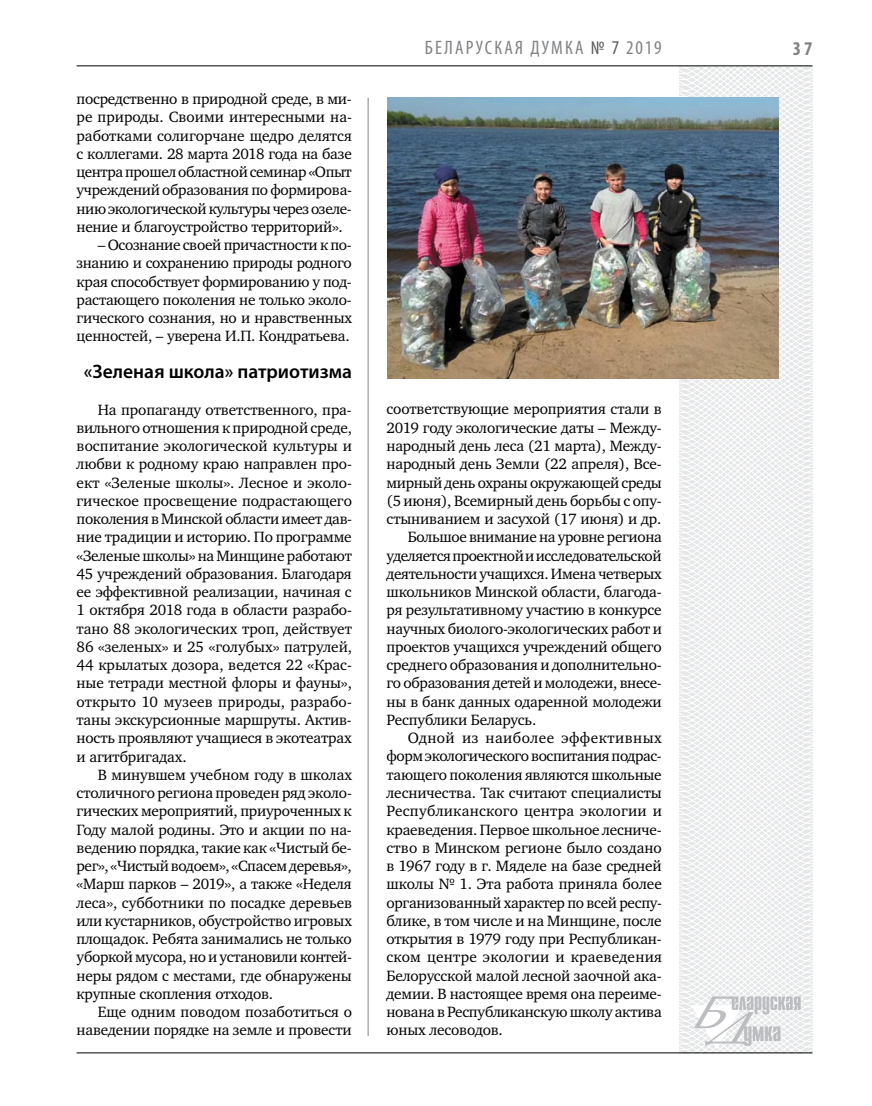
<style>
.page{position:relative;width:872px;height:1106px;background:#fff}
.page>*{position:absolute;margin:0;border:0;box-sizing:border-box;transform-origin:0 0}
.t1{font:600 19.5px "Myriad Pro";color:#000}
.t2{font:condensed 19.5px "Myriad Pro";letter-spacing:.11em;color:#808285}
.t3{font:700 condensed 19.5px "Myriad Pro";color:#808285}
.t4{font:15.3px/18.3px "Charter C";letter-spacing:-.01em;color:#000;text-align:justify}
.t5{font:15.3px "Charter C";letter-spacing:.015em;color:#000}
.t6{font:15.3px "Charter C";letter-spacing:-.03em;color:#000}
.t7{font:15.3px "Charter C";letter-spacing:.03em;color:#000}
.s1{color:#58595b}
</style>
<div class="page">
<hr style="left:368px;top:98px;width:1px;height:938px;background:#808285">
<svg style="left:621px;top:65px;width:192px;height:989px"></svg>
<svg style="left:691px;top:996px;width:109px;height:53px"></svg>
<hr style="left:77px;top:65px;width:735px;height:1px;background:#000">
<hr style="left:77px;top:1052px;width:735px;height:1px;background:#000">
<img style="left:387px;top:97px;width:392px;height:281px">
<p class="t4" style="left:77px;top:90px;width:277px">посредственно в природной среде, в ми&shy;ре природы. Своими интересными на&shy;работками солигорчане щедро делятся с коллегами. 28 марта 2018 года на базе центра прошел областной семинар «Опыт учреждений образования по формирова&shy;нию экологической культуры через озеле&shy;нение и благоустройство территорий».</p>
<p class="t4" style="left:77px;top:236px;width:277px;text-indent:21px">– Осознание своей причастности к по&shy;знанию и сохранению природы родного края способствует формированию у под&shy;растающего поколения не только эколо&shy;гического сознания, но и нравственных ценностей, – уверена И.П. Кондратьева.</p>
<p class="t1" style="left:84px;top:359px;width:270px">«Зеленая школа» патриотизма</p>
<p class="t4" style="left:77px;top:400px;width:277px;text-indent:21px">На пропаганду ответственного, пра&shy;вильного отношения к природной среде, воспитание экологической культуры и любви к родному краю направлен про&shy;ект «Зеленые школы». Лесное и эколо&shy;гическое просвещение подрастающего поколения в Минской области имеет дав&shy;ние традиции и историю. По программе «Зеленые школы» на Минщине работают 45 учреждений образования. Благодаря ее эффективной реализации, начиная с 1 октября 2018 года в области разрабо&shy;тано 88 экологических троп, действует 86 «зеленых» и 25 «голубых» патрулей, 44 крылатых дозора, ведется 22 «Крас&shy;ные тетради местной флоры и фауны», открыто 10 музеев природы, разрабо&shy;таны экскурсионные маршруты. Актив&shy;ность проявляют учащиеся в экотеатрах и агитбригадах.</p>
<p class="t4" style="left:77px;top:765px;width:277px;text-indent:21px">В минувшем учебном году в школах столичного региона проведен ряд эколо&shy;гических мероприятий, приуроченных к Году малой родины. Это и акции по на&shy;ведению порядка, такие как «Чистый бе&shy;рег», «Чистый водоем», «Спасем деревья», «Марш парков – 2019», а также «Неделя леса», субботники по посадке деревьев или кустарников, обустройство игровых площадок. Ребята занимались не только уборкой мусора, но и установили контей&shy;неры рядом с местами, где обнаружены крупные скопления отходов.</p>
<p class="t4" style="left:77px;top:1003px;width:277px;text-align:right">Еще одним поводом позаботиться о наведении порядке на земле и провести</p>
<p class="t2" style="left:425px;top:36px;width:238px">БЕЛАРУСКАЯ ДУМКА <span class="s1">№ 7</span> 2019</p>
<p class="t3" style="left:793px;top:37px;width:21px">37</p>
<p class="t4" style="left:386px;top:400px;width:277px">соответствующие мероприятия стали в</p>
<p class="t4" style="left:386px;top:418px;width:277px">2019 году экологические даты – Между-</p>
<p class="t4" style="left:386px;top:437px;width:277px">народный день леса (21 марта), Между-</p>
<p class="t4" style="left:386px;top:455px;width:277px">народный день Земли (22 апреля), Все-</p>
<p class="t4" style="left:386px;top:473px;width:277px">мирный день охраны окружающей среды</p>
<p class="t4" style="left:386px;top:491px;width:277px">(5 июня), Всемирный день борьбы с опу-</p>
<p class="t4" style="left:386px;top:510px;width:276px">стыниванием и засухой (17 июня) и др.</p>
<p class="t4" style="left:408px;top:528px;width:255px">Большое внимание на уровне региона</p>
<p class="t6" style="left:386px;top:547px;width:277px">уделяется проектной и исследовательской</p>
<p class="t4" style="left:386px;top:564px;width:277px">деятельности учащихся. Имена четверых</p>
<p class="t4" style="left:386px;top:583px;width:277px">школьников Минской области, благода-</p>
<p class="t4" style="left:386px;top:601px;width:277px">ря результативному участию в конкурсе</p>
<p class="t4" style="left:386px;top:619px;width:277px">научных биолого-экологических работ и</p>
<p class="t4" style="left:386px;top:637px;width:277px">проектов учащихся учреждений общего</p>
<p class="t4" style="left:386px;top:656px;width:277px">среднего образования и дополнительно-</p>
<p class="t4" style="left:386px;top:674px;width:277px">го образования детей и молодежи, внесе-</p>
<p class="t4" style="left:386px;top:692px;width:277px">ны в банк данных одаренной молодежи</p>
<p class="t4" style="left:386px;top:710px;width:151px">Республики Беларусь.</p>
<p class="t7" style="left:408px;top:729px;width:256px">Одной из наиболее эффективных</p>
<p class="t4" style="left:386px;top:747px;width:277px">форм экологического воспитания подрас-</p>
<p class="t4" style="left:386px;top:765px;width:277px">тающего поколения являются школьные</p>
<p class="t4" style="left:386px;top:783px;width:277px">лесничества. Так считают специалисты</p>
<p class="t5" style="left:386px;top:802px;width:277px">Республиканского центра экологии и</p>
<p class="t4" style="left:386px;top:820px;width:277px">краеведения. Первое школьное лесниче-</p>
<p class="t4" style="left:386px;top:838px;width:277px">ство в Минском регионе было создано</p>
<p class="t4" style="left:386px;top:856px;width:277px">в 1967 году в г. Мяделе на базе средней</p>
<p class="t4" style="left:386px;top:875px;width:277px">школы № 1. Эта работа приняла более</p>
<p class="t4" style="left:386px;top:893px;width:277px">организованный характер по всей респу-</p>
<p class="t4" style="left:386px;top:911px;width:277px">блике, в том числе и на Минщине, после</p>
<p class="t4" style="left:386px;top:929px;width:277px">открытия в 1979 году при Республикан-</p>
<p class="t5" style="left:386px;top:948px;width:277px">ском центре экологии и краеведения</p>
<p class="t4" style="left:386px;top:966px;width:277px">Белорусской малой лесной заочной ака-</p>
<p class="t4" style="left:386px;top:984px;width:277px">демии. В настоящее время она переиме-</p>
<p class="t4" style="left:386px;top:1002px;width:277px">нована в Республиканскую школу актива</p>
<p class="t4" style="left:386px;top:1021px;width:118px">юных лесоводов.</p>
</div>
